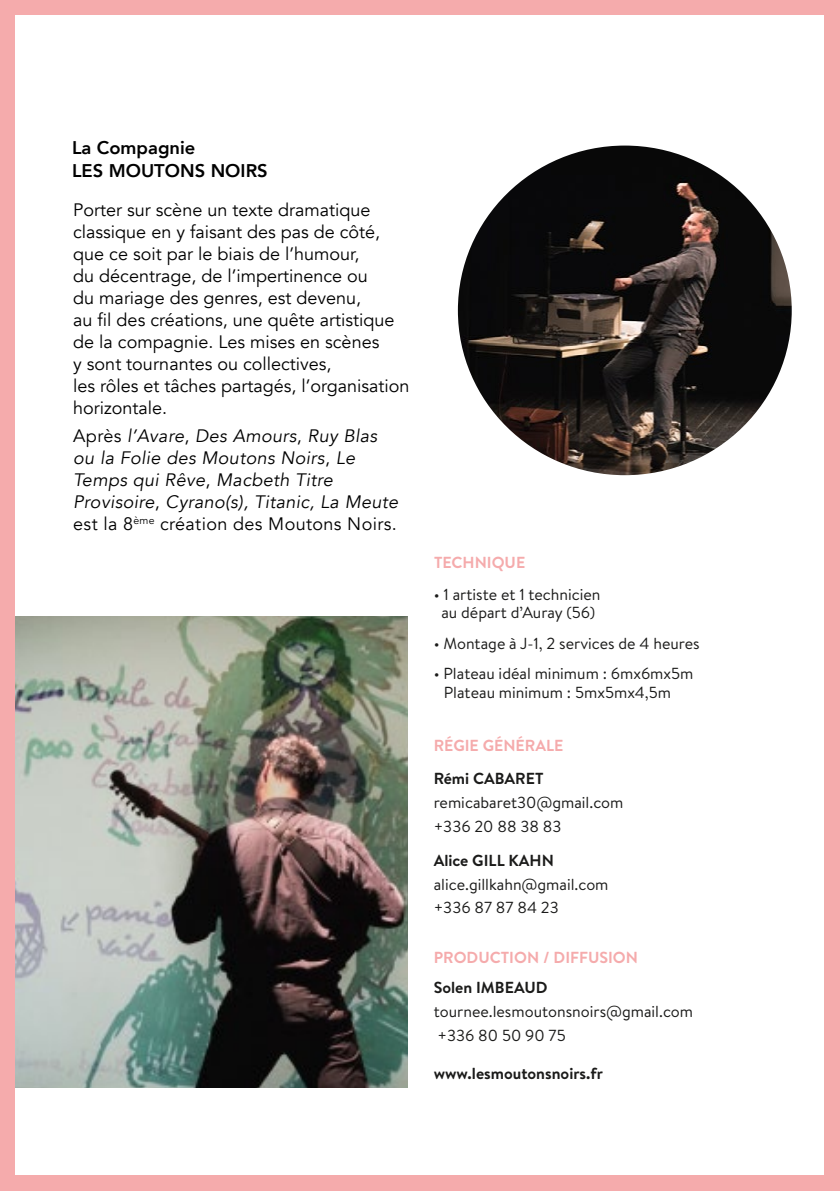
<style>
.page{position:relative;width:840px;height:1191px;background:#fff}
.page>*{position:absolute;margin:0;border:0;box-sizing:border-box;transform-origin:0 0}
.t1{font:800 18.4px/22.6px "Avenir";color:#000}
.t2{font:18px/22px "Avenir";color:#000}
.t3{font:italic 18px/22px "Avenir";letter-spacing:.02em;color:#000}
.t4{font:16px/18.8px "Brandon Text";color:#1b1b1a}
.t5{font:700 16px "Brandon Text";color:#1b1b1a}
.t6{font:700 16px "Brandon Text";color:#f5abac}
.s1{font-style:normal}
</style>
<div class="page">
<img style="left:14px;top:616px;width:394px;height:472px">
<img style="left:457px;top:146px;width:334px;height:329px">
<div style="left:0;top:0;width:14px;height:1191px;background:#f5abac"></div>
<div style="left:824px;top:0;width:15px;height:1191px;background:#f5abac"></div>
<div style="left:0;top:1175px;width:839px;height:16px;background:#f5abac"></div>
<div style="left:0;top:0;width:839px;height:14px;background:#f5abac"></div>
<p class="t1" style="left:72px;top:137px;width:197px">La Compagnie<br>LES MOUTONS NOIRS</p>
<p class="t2" style="left:73px;top:199px;width:338px">Porter sur scène un texte dramatique classique en y faisant des pas de côté, que ce soit par le biais de l’humour,<br>du décentrage, de l’impertinence ou<br>du mariage des genres, est devenu,<br>au fil des créations, une quête artistique de la compagnie. Les mises en scènes<br>y sont tournantes ou collectives,<br>les rôles et tâches partagés, l’organisation horizontale.</p>
<p class="t3" style="left:73px;top:425px;width:326px"><span class="s1">Après</span> l’Avare<span class="s1">,</span> Des Amours<span class="s1">,</span> Ruy Blas ou la Folie des Moutons Noirs<span class="s1">,</span> Le Temps qui Rêve<span class="s1">,</span> Macbeth Titre Provisoire<span class="s1">,</span> Cyrano(s), Titanic, La Meute <span class="s1">est la 8</span><sup>ème</sup> <span class="s1">création des Moutons Noirs.</span></p>
<p class="t6" style="left:434px;top:551px;width:93px">TECHNIQUE</p>
<p class="t4" style="left:433px;top:584px;width:168px;text-align:center">• 1 artiste et 1 technicien au départ d’Auray (56)</p>
<p class="t4" style="left:433px;top:633px;width:267px">• Montage à J-1, 2 services de 4 heures</p>
<p class="t4" style="left:443px;top:663px;width:251px;text-indent:-10px">• Plateau idéal minimum : 6mx6mx5m<br>Plateau minimum : 5mx5mx4,5m</p>
<p class="t6" style="left:433px;top:734px;width:131px">RÉGIE GÉNÉRALE</p>
<p class="t5" style="left:433px;top:767px;width:111px">Rémi CABARET</p>
<p class="t4" style="left:433px;top:789px;width:191px;line-height:24.4px">remicabaret30@gmail.com +336 20 88 38 83</p>
<p class="t5" style="left:433px;top:849px;width:122px">Alice GILL KAHN</p>
<p class="t4" style="left:433px;top:872px;width:176px;line-height:23.6px">alice.gillkahn@gmail.com +336 87 87 84 23</p>
<p class="t6" style="left:433px;top:946px;width:206px">PRODUCTION / DIFFUSION</p>
<p class="t5" style="left:433px;top:976px;width:115px">Solen IMBEAUD</p>
<p class="t4" style="left:433px;top:998px;width:261px;line-height:24.4px">tournee.lesmoutonsnoirs@gmail.com +336 80 50 90 75</p>
<p class="t5" style="left:433px;top:1062px;width:171px">www.lesmoutonsnoirs.fr</p>
</div>
